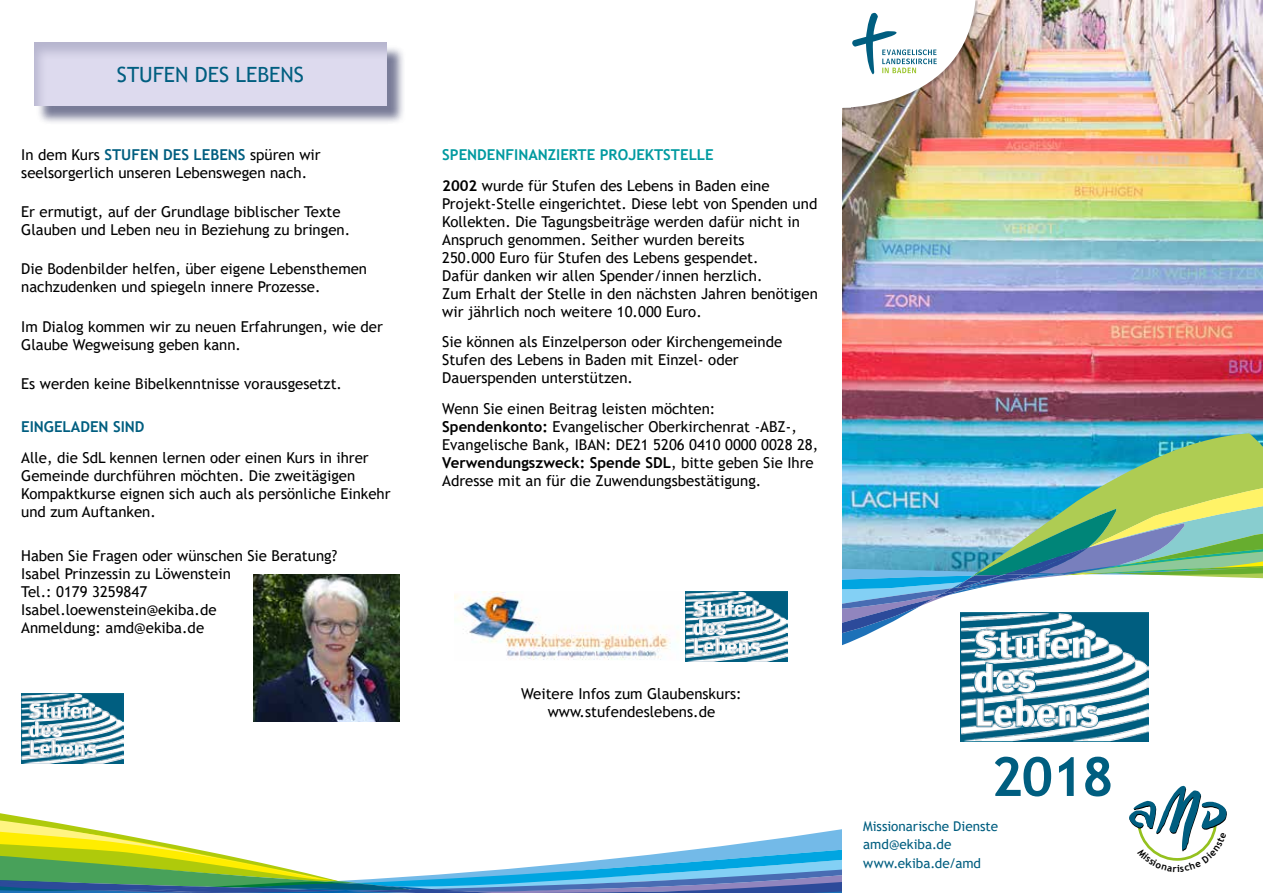
<style>
.page{position:relative;width:1263px;height:893px;background:#fff}
.page>*{position:absolute;margin:0;border:0;box-sizing:border-box;transform-origin:0 0}
.t1{font:700 54px "Trebuchet MS";color:#005e80}
.t2{font:21px "Trebuchet MS";color:#005e80}
.Überschrift_klein{font:15px/18px "Trebuchet MS";color:#000}
.Überschrift_klein-2{font:700 15px "Trebuchet MS";color:#009aa0}
.Überschrift_klein-3{font:700 15px "Trebuchet MS";color:#005e80}
.ekiba_Unterueberschr{font:13.5px "Trebuchet MS";color:#005e80}
.s1{font-weight:700;color:#005e80}
.s2{font-weight:700}
</style>
<div class="page">
<svg style="left:0;top:813px;width:842px;height:80px"></svg>
<img style="left:842px;top:0;width:421px;height:433px">
<div style="left:36px;top:45px;width:370px;height:80px;background:#4c5075;opacity:.75"></div>
<div style="left:34px;top:42px;width:355px;height:66px;background:#4c5075;opacity:.25"></div>
<img style="left:842px;top:433px;width:421px;height:219px">
<img style="left:961px;top:612px;width:188px;height:129px">
<img style="left:454px;top:591px;width:333px;height:70px">
<svg style="left:975px;top:0;width:3px;height:110px"></svg>
<svg style="left:842px;top:0;width:133px;height:110px"></svg>
<img style="left:253px;top:574px;width:147px;height:148px">
<img style="left:21px;top:693px;width:102px;height:70px">
<svg style="left:1129px;top:786px;width:98px;height:75px"></svg>
<h2 class="t2" style="left:117px;top:61px;width:188px">STUFEN DES LEBENS</h2>
<p class="Überschrift_klein" style="left:21px;top:145px;width:301px">In dem Kurs <span class="s1">STUFEN DES LEBENS</span> spüren wir seelsorgerlich unseren Lebenswegen nach.</p>
<p class="Überschrift_klein" style="left:21px;top:203px;width:330px">Er ermutigt, auf der Grundlage biblischer Texte<br>Glauben und Leben neu in Beziehung zu bringen.</p>
<p class="Überschrift_klein" style="left:21px;top:260px;width:347px">Die Bodenbilder helfen, über eigene Lebensthemen nachzudenken und spiegeln innere Prozesse.</p>
<p class="Überschrift_klein" style="left:21px;top:317px;width:363px">Im Dialog kommen wir zu neuen Erfahrungen, wie der<br>Glaube Wegweisung geben kann.</p>
<p class="Überschrift_klein" style="left:21px;top:374px;width:322px">Es werden keine Bibelkenntnisse vorausgesetzt.</p>
<p class="Überschrift_klein-3" style="left:21px;top:418px;width:125px">EINGELADEN SIND</p>
<p class="Überschrift_klein" style="left:21px;top:449px;width:371px">Alle, die SdL kennen lernen oder einen Kurs in ihrer Gemeinde durchführen möchten. Die zweitägigen Kompaktkurse eignen sich auch als persönliche Einkehr und zum Auftanken.</p>
<p class="Überschrift_klein" style="left:21px;top:546px;width:318px">Haben Sie Fragen oder wünschen Sie Beratung?<br>Isabel Prinzessin zu Löwenstein<br>Tel.: 0179 3259847<br>Isabel.loewenstein@ekiba.de<br>Anmeldung: amd@ekiba.de</p>
<p class="Überschrift_klein-2" style="left:442px;top:145px;width:273px">SPENDENFINANZIERTE PROJEKTSTELLE</p>
<p class="Überschrift_klein" style="left:442px;top:176px;width:377px"><span class="s2">2002</span> wurde für Stufen des Lebens in Baden eine Projekt-Stelle eingerichtet. Diese lebt von Spenden und Kollekten. Die Tagungsbeiträge werden dafür nicht in Anspruch genommen. Seither wurden bereits<br>250.000 Euro für Stufen des Lebens gespendet.<br>Dafür danken wir allen Spender/innen herzlich.<br>Zum Erhalt der Stelle in den nächsten Jahren benötigen wir jährlich noch weitere 10.000 Euro.</p>
<p class="Überschrift_klein" style="left:442px;top:333px;width:341px">Sie können als Einzelperson oder Kirchengemeinde<br>Stufen des Lebens in Baden mit Einzel- oder<br>Dauerspenden unterstützen.</p>
<p class="Überschrift_klein" style="left:442px;top:400px;width:378px">Wenn Sie einen Beitrag leisten möchten:<br><span class="s2">Spendenkonto:</span> Evangelischer Oberkirchenrat -ABZ-, Evangelische Bank, IBAN: DE21 5206 0410 0000 0028 28, <span class="s2">Verwendungszweck: Spende SDL</span>, bitte geben Sie Ihre Adresse mit an für die Zuwendungsbestätigung.</p>
<p class="Überschrift_klein" style="left:521px;top:685px;width:222px;text-align:center">Weitere Infos zum Glaubenskurs: www.stufendeslebens.de</p>
<p class="t1" style="left:991px;top:743px;width:124px">2018</p>
<p class="ekiba_Unterueberschr" style="left:863px;top:817px;width:136px">Missionarische Dienste</p>
<p class="ekiba_Unterueberschr" style="left:863px;top:836px;width:90px">amd@ekiba.de</p>
<p class="ekiba_Unterueberschr" style="left:863px;top:855px;width:119px">www.ekiba.de/amd</p>
</div>
